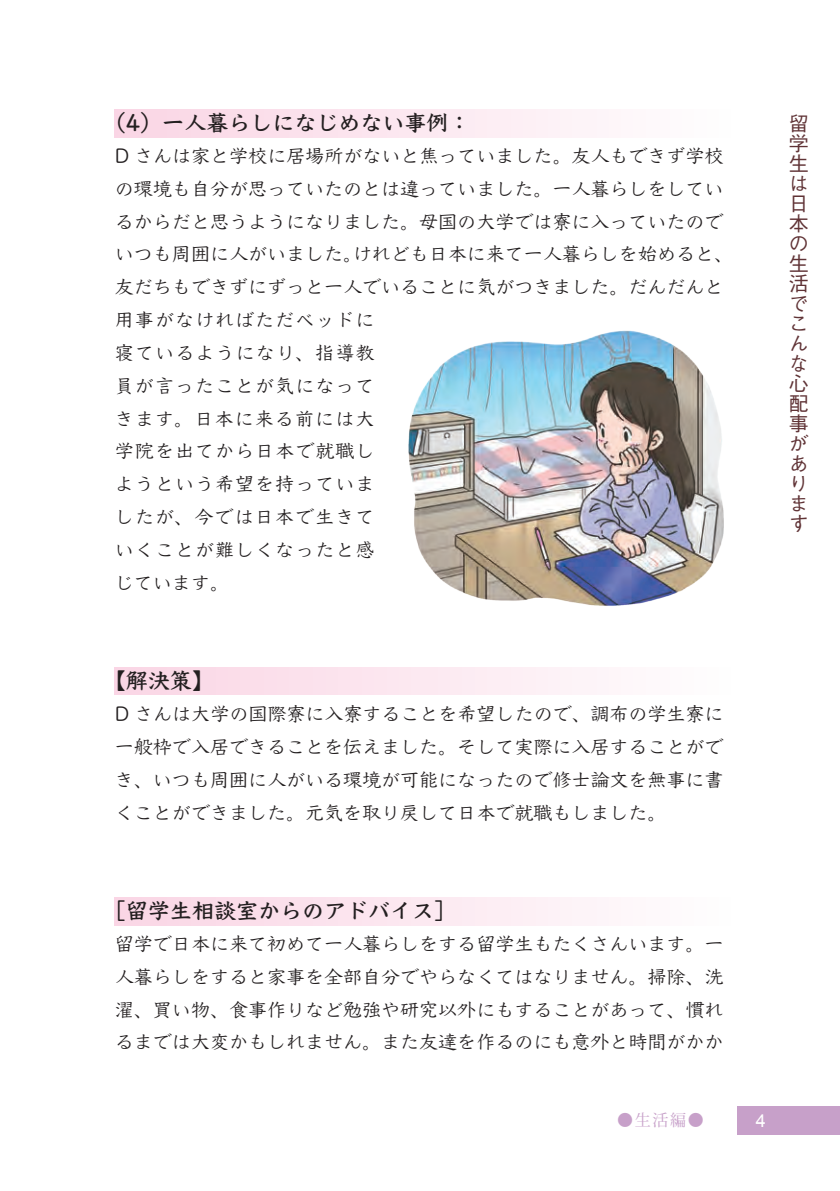
<style>
.page{position:relative;width:840px;height:1191px;background:#fff}
.page>*{position:absolute;margin:0;border:0;box-sizing:border-box;transform-origin:0 0}
.t1{font:700 22px "Yu Kyo Yoko";color:#231f20}
.t2{font:500 20px/20px "Gothic BBB Pr 6 N";color:#603336}
.t3{font:500 19px/32.8px "Yu Kyo Yoko";color:#231f20;text-align:justify}
.t4{font:18px "Arial";color:#fff}
.t5{font:16px "Koz Min Pr 6 N";color:#c7a0c9}
</style>
<div class="page">
<div style="left:737px;top:1106px;width:102px;height:28px;background:#c7a0c9"></div>
<div style="left:115px;top:109px;width:622px;height:28px;background:linear-gradient(to right,#fad5e4,#fefefe)"></div>
<div style="left:115px;top:898px;width:622px;height:28px;background:linear-gradient(to right,#fad5e4,#fefefe)"></div>
<div style="left:115px;top:667px;width:622px;height:28px;background:linear-gradient(to right,#fad5e4,#fefefe)"></div>
<img style="left:408px;top:330px;width:315px;height:276px">
<p class="t1" style="left:104px;top:107px;width:368px">（4）一人暮らしになじめない事例：</p>
<p class="t3" style="left:115px;top:140px;width:619px;text-align:left">D さんは家と学校に居場所がないと焦っていました。友人もできず学校の環境も自分が思っていたのとは違っていました。一人暮らしをしているからだと思うようになりました。母国の大学では寮に入っていたのでいつも周囲に人がいました。けれども日本に来て一人暮らしを始めると、友だちもできずにずっと一人でいることに気がつきました。だんだんと用事がなければただベッドに<br>寝ているようになり、指導教<br>員が言ったことが気になって<br>きます。日本に来る前には大<br>学院を出てから日本で就職し<br>ようという希望を持っていま<br>したが、今では日本で生きて<br>いくことが難しくなったと感<br>じています。</p>
<p class="t2" style="left:788px;top:112px;width:21px">留学生は日本の生活でこんな心配事があります</p>
<p class="t1" style="left:104px;top:665px;width:111px">【解決策】</p>
<p class="t3" style="left:115px;top:698px;width:610px">D さんは大学の国際寮に入寮することを希望したので、調布の学生寮に一般枠で入居できることを伝えました。そして実際に入居することができ、いつも周囲に人がいる環境が可能になったので修士論文を無事に書くことができました。元気を取り戻して日本で就職もしました。</p>
<p class="t1" style="left:104px;top:895px;width:353px">［留学生相談室からのアドバイス］</p>
<p class="t3" style="left:115px;top:927px;width:610px">留学で日本に来て初めて一人暮らしをする留学生もたくさんいます。一人暮らしをすると家事を全部自分でやらなくてはなりません。掃除、洗濯、買い物、食事作りなど勉強や研究以外にもすることがあって、慣れるまでは大変かもしれません。また友達を作るのにも意外と時間がかか</p>
<p class="t5" style="left:617px;top:1111px;width:88px">●生活編●</p>
<p class="t4" style="left:755px;top:1108px;width:12px">4</p>
</div>
